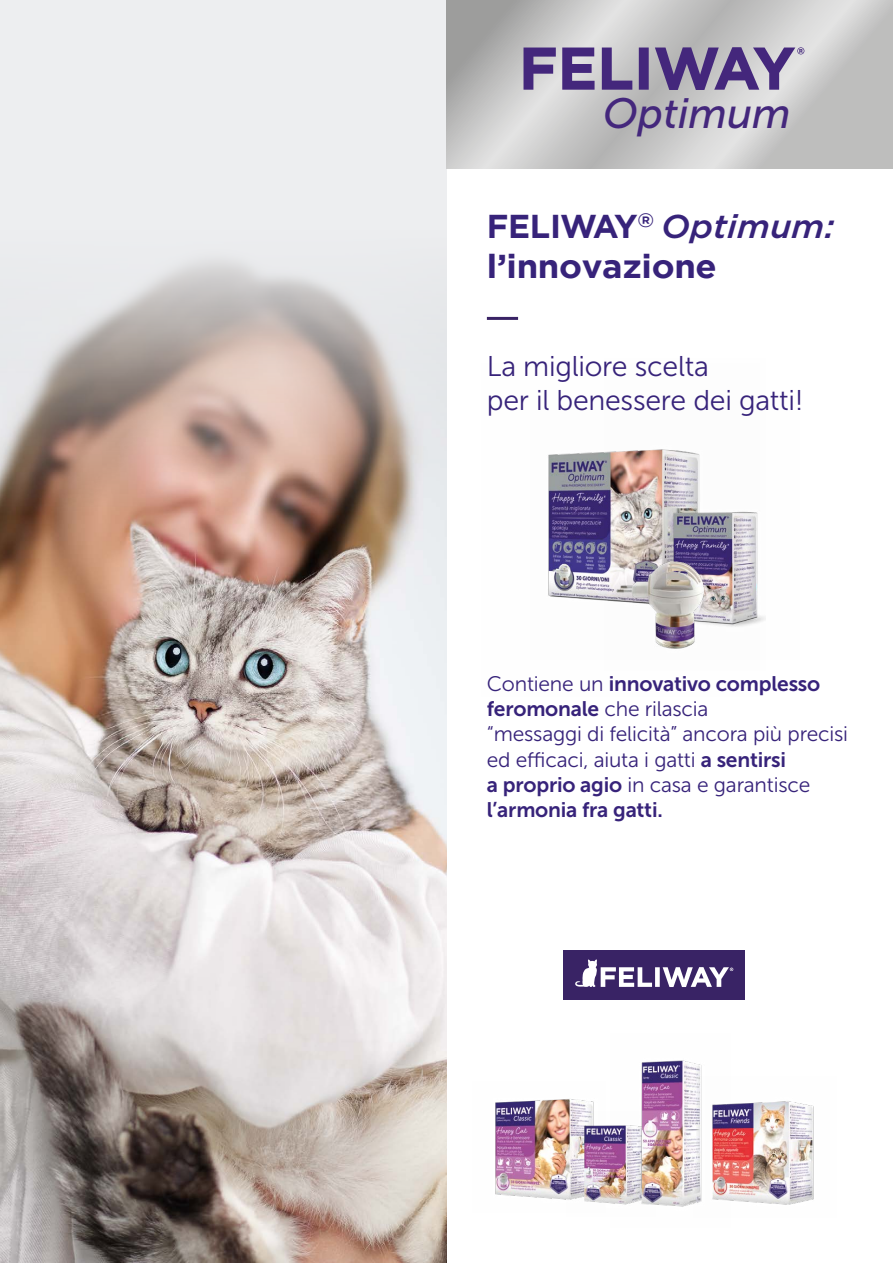
<style>
.page{position:relative;width:893px;height:1263px;background:#fff}
.page>*{position:absolute;margin:0;border:0;box-sizing:border-box;transform-origin:0 0}
.t1{font:italic 42.3px "Museo Sans 500";color:#44277c}
.t2{font:700 33px/39.6px "Gotham";letter-spacing:-.01em;color:#37237a}
.t3{font:28.5px/34.2px "Museo Sans 300";letter-spacing:-.01em;color:#37237a}
.t4{font:21px/25.2px "Museo Sans 300";letter-spacing:-.01em;color:#37237a}
.t5{font:21px "Museo Sans 700";letter-spacing:-.01em;color:#37237a}
.s1{font-weight:500;font-style:italic}
.s2{font-family:"Museo Sans 300"}
.s3{font-family:"Museo Sans 700"}
</style>
<div class="page">
<div style="left:0;top:0;width:446px;height:1033px;background:#edeef0"></div>
<div style="left:563px;top:950px;width:182px;height:49px;background:#392365"></div>
<svg style="left:575px;top:959px;width:158px;height:28px"></svg>
<hr style="left:487px;top:317px;width:31px;height:3px;background:#392365">
<img style="left:548px;top:449px;width:212px;height:200px">
<img style="left:0;top:259px;width:446px;height:1004px">
<img style="left:495px;top:1099px;width:99px;height:101px">
<img style="left:730px;top:1101px;width:84px;height:104px">
<img style="left:566px;top:1112px;width:45px;height:92px">
<img style="left:611px;top:1060px;width:119px;height:147px">
<svg style="left:446px;top:0;width:447px;height:168px;background:#c5c5c5"></svg>
<svg style="left:523px;top:47px;width:281px;height:43px;background:#8b7da6"></svg>
<h1 class="t1" style="left:603px;top:90px;width:189px">Optimum</h1>
<h2 class="t2" style="left:487px;top:206px;width:349px">FELIWAY<sup>®</sup> <span class="s1">Optimum: </span>l’innovazione</h2>
<h3 class="t3" style="left:487px;top:349px;width:318px">La migliore scelta<br>per il benessere dei gatti!</h3>
<p class="t5" style="left:487px;top:672px;width:335px"><span class="s2">Contiene un</span> innovativo complesso</p>
<p class="t4" style="left:487px;top:697px;width:363px"><span class="s3">feromonale</span> che rilascia<br>“messaggi di felicità” ancora più precisi ed efficaci, aiuta i gatti <span class="s3">a sentirsi<br>a proprio agio</span> in casa e garantisce</p>
<p class="t5" style="left:487px;top:798px;width:177px">l’armonia fra gatti.</p>
</div>
